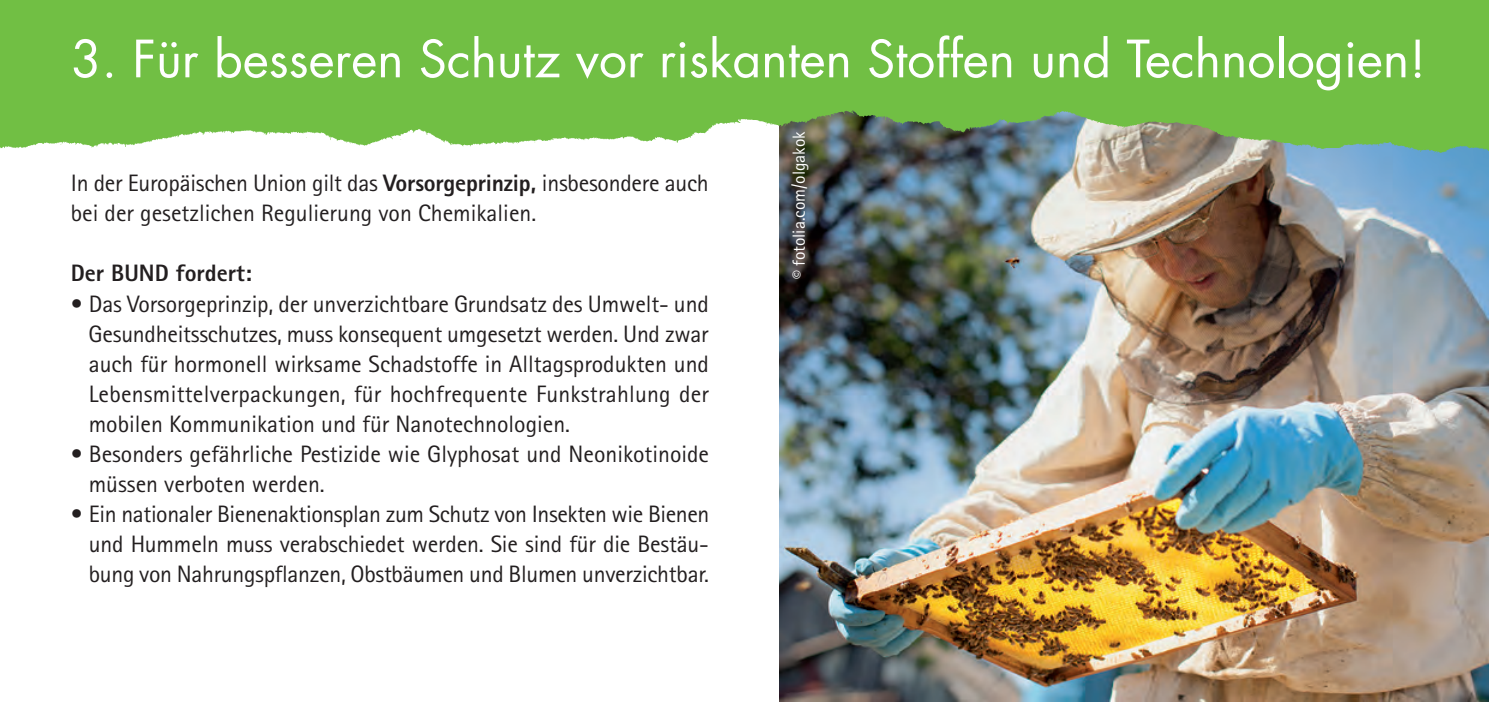
<style>
.page{position:relative;width:1489px;height:702px;background:#fff}
.page>*{position:absolute;margin:0;border:0;box-sizing:border-box;transform-origin:0 0}
.t1{font:50px "Futura";color:#fff}
.t2{font:23.75px/30px "Agfa Rotis Sans Serif";color:#231f20}
.t3{font:800 23.75px "Agfa Rotis Sans Serif";color:#231f20}
.t4{font:17.5px "Agfa Rotis Sans Serif";color:#fff}
.s1{font-weight:800}
</style>
<div class="page">
<img style="left:780px;top:175px;width:708px;height:527px">
<img style="left:0;top:0;width:1488px;height:175px">
<h1 class="t1" style="left:71px;top:36px;width:1356px">3. Für besseren Schutz vor riskanten Stoffen und Technologien!</h1>
<p class="t2" style="left:71px;top:171px;width:639px">In der Europäischen Union gilt das <span class="s1">Vorsorgeprinzip,</span> insbesondere auch bei der gesetzlichen Regulierung von Chemikalien.</p>
<p class="t3" style="left:71px;top:265px;width:183px">Der BUND fordert:</p>
<p class="t2" style="left:89px;top:291px;width:622px;text-align:justify;text-indent:-18px">• Das Vorsorgeprinzip, der unverzichtbare Grundsatz des Umwelt- und Gesundheitsschutzes, muss konsequent umgesetzt werden. Und zwar auch für hormonell wirksame Schadstoffe in Alltagsprodukten und Lebensmittelverpackungen, für hochfrequente Funkstrahlung der mobilen Kommunikation und für Nanotechnologien.</p>
<p class="t2" style="left:89px;top:441px;width:622px;text-indent:-18px">• Besonders gefährliche Pestizide wie Glyphosat und Neonikotinoide müssen verboten werden.</p>
<p class="t2" style="left:89px;top:501px;width:622px;text-align:justify;text-indent:-18px">• Ein nationaler Bienenaktionsplan zum Schutz von Insekten wie Bienen und Hummeln muss verabschiedet werden. Sie sind für die Bestäu&shy;bung von Nahrungspflanzen, Obstbäumen und Blumen unverzichtbar.</p>
<p class="t4" style="left:792px;top:279px;width:149px;rotate:-90deg">© fotolia.com/olgakok</p>
</div>
